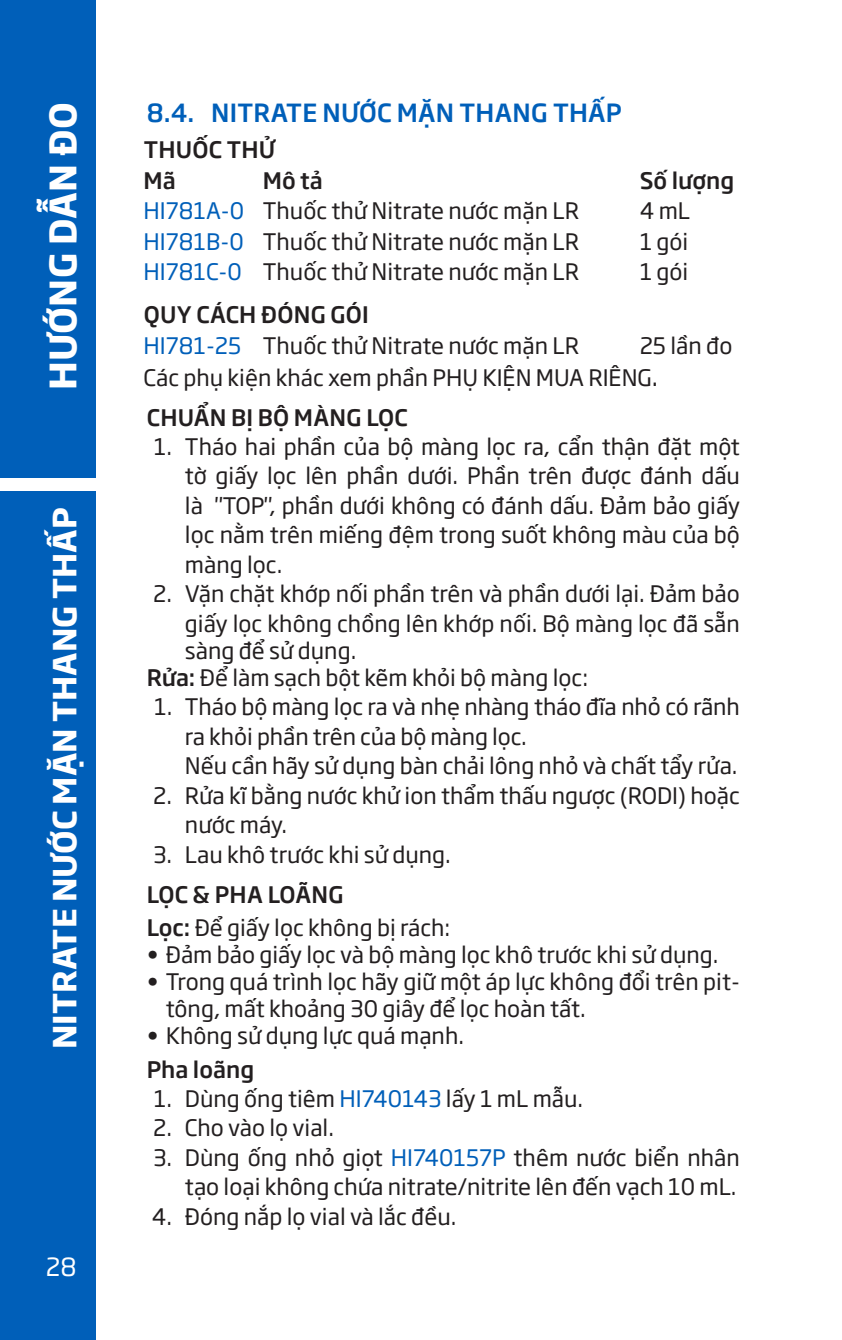
<style>
.page{position:relative;width:842px;height:1340px;background:#fff}
.page>*{position:absolute;margin:0;border:0;box-sizing:border-box;transform-origin:0 0}
.t1{font:700 36px "SVN Soho Gothic";letter-spacing:.005em;color:#fff}
.t2{font:700 31.5px "SVN Soho Gothic";color:#fff}
.t3{font:500 24.75px "SVN Soho Gothic";letter-spacing:.015em;color:#005fb9}
.t4{font:24.75px "SVN Soho Gothic";color:#fff}
.LST_0-Number{font:22.5px/29.5px "SVN Soho Gothic";color:#231f20}
.Body_Text{font:22.5px "SVN Soho Gothic";color:#231f20}
.Body_H2{font:22.5px "SVN Soho Gothic";color:#231f20}
.TBL_Header{font:500 22.5px "SVN Soho Gothic";letter-spacing:.01em;color:#231f20}
.Body_Text-2{font:22.5px "SVN Soho Gothic";color:#005fb9}
.Body_H1{font:500 22.5px "SVN Soho Gothic";letter-spacing:.005em;color:#231f20}
.Body_H2-2{font:500 22.5px "SVN Soho Gothic";color:#231f20}
.s1{font-size:24.75px}
.s2{font-weight:500}
.s3{color:#005fb9}
</style>
<div class="page">
<div style="left:0;top:0;width:96px;height:1339px;background:#005fb9"></div>
<div style="left:0;top:478px;width:96px;height:13px;background:#fff"></div>
<h1 class="t1" style="left:35px;top:390px;width:289px;rotate:-90deg">HƯỚNG DẪN ĐO</h1>
<h2 class="t2" style="left:40px;top:1048px;width:543px;rotate:-90deg">NITRATE NƯỚC MẶN THANG THẤP</h2>
<p class="t4" style="left:46px;top:1247px;width:32px">28</p>
<p class="t3" style="left:147px;top:93px;width:476px">8.4. NITRATE NƯỚC MẶN THANG THẤP</p>
<p class="TBL_Header" style="left:144px;top:132px;width:133px">THUỐC THỬ</p>
<p class="TBL_Header" style="left:144px;top:163px;width:34px">Mã</p>
<p class="TBL_Header" style="left:263px;top:163px;width:61px">Mô tả</p>
<p class="TBL_Header" style="left:640px;top:163px;width:96px">Số lượng</p>
<p class="Body_Text-2" style="left:144px;top:193px;width:102px">HI781A-0</p>
<p class="Body_Text" style="left:263px;top:193px;width:318px">Thuốc thử Nitrate nước mặn LR</p>
<p class="Body_Text" style="left:640px;top:193px;width:52px">4 mL</p>
<p class="Body_Text-2" style="left:144px;top:224px;width:102px">HI781B-0</p>
<p class="Body_Text" style="left:263px;top:224px;width:318px">Thuốc thử Nitrate nước mặn LR</p>
<p class="Body_Text" style="left:640px;top:224px;width:50px">1 gói</p>
<p class="Body_Text-2" style="left:144px;top:254px;width:100px">HI781C-0</p>
<p class="Body_Text" style="left:263px;top:254px;width:318px">Thuốc thử Nitrate nước mặn LR</p>
<p class="Body_Text" style="left:640px;top:254px;width:50px">1 gói</p>
<p class="TBL_Header" style="left:144px;top:297px;width:227px">QUY CÁCH ĐÓNG GÓI</p>
<p class="Body_Text-2" style="left:144px;top:328px;width:99px">HI781‑25</p>
<p class="Body_Text" style="left:263px;top:328px;width:318px">Thuốc thử Nitrate nước mặn LR</p>
<p class="Body_Text" style="left:640px;top:328px;width:94px">25 lần đo</p>
<p class="Body_Text" style="left:144px;top:360px;width:516px">Các phụ kiện khác xem phần PHỤ KIỆN MUA RIÊNG<span class="s1">.</span></p>
<p class="Body_H1" style="left:147px;top:399px;width:262px">CHUẨN BỊ BỘ MÀNG LỌC</p>
<p class="LST_0-Number" style="left:185px;top:431px;width:556px;text-align:justify;text-indent:-31px">1. Tháo hai phần của bộ màng lọc ra, cẩn thận đặt một tờ giấy lọc lên phần dưới. Phần trên được đánh dấu là "TOP", phần dưới không có đánh dấu. Đảm bảo giấy lọc nằm trên miếng đệm trong suốt không màu của bộ màng lọc.</p>
<p class="LST_0-Number" style="left:153px;top:578px;width:588px;text-align:right">2. Vặn chặt khớp nối phần trên và phần dưới lại. Đảm bảo giấy lọc không chồng lên khớp nối. Bộ màng lọc đã sẵn</p>
<p class="LST_0-Number" style="left:185px;top:634px;width:173px">sàng để sử dụng.</p>
<p class="Body_H2" style="left:147px;top:660px;width:443px"><span class="s2">Rửa:</span> Để làm sạch bột kẽm khỏi bộ màng lọc:</p>
<p class="LST_0-Number" style="left:185px;top:691px;width:556px;text-indent:-31px">1. Tháo bộ màng lọc ra và nhẹ nhàng tháo đĩa nhỏ có rãnh ra khỏi phần trên của bộ màng lọc.</p>
<p class="LST_0-Number" style="left:185px;top:750px;width:554px">Nếu cần hãy sử dụng bàn chải lông nhỏ và chất tẩy rửa.</p>
<p class="LST_0-Number" style="left:185px;top:779px;width:556px;text-indent:-32px">2. Rửa kĩ bằng nước khử ion thẩm thấu ngược (RODI) hoặc nước máy.</p>
<p class="LST_0-Number" style="left:153px;top:838px;width:299px">3. Lau khô trước khi sử dụng.</p>
<p class="Body_H1" style="left:147px;top:876px;width:198px">LỌC &amp; PHA LOÃNG</p>
<p class="Body_H2" style="left:147px;top:910px;width:305px"><span class="s2">Lọc:</span> Để giấy lọc không bị rách:</p>
<p class="LST_0-Number" style="left:147px;top:938px;width:573px">• Đảm bảo giấy lọc và bộ màng lọc khô trước khi sử dụng.</p>
<p class="LST_0-Number" style="left:166px;top:967px;width:576px;line-height:27px;text-indent:-19px">• Trong quá trình lọc hãy giữ một áp lực không đổi trên pit&shy;tông, mất khoảng 30 giây để lọc hoàn tất.</p>
<p class="LST_0-Number" style="left:147px;top:1019px;width:319px">• Không sử dụng lực quá mạnh.</p>
<p class="Body_H2-2" style="left:147px;top:1051px;width:109px">Pha loãng</p>
<p class="LST_0-Number" style="left:154px;top:1082px;width:431px">1. Dùng ống tiêm <span class="s3">HI740143</span> lấy 1 mL mẫu.</p>
<p class="LST_0-Number" style="left:153px;top:1112px;width:182px">2. Cho vào lọ vial.</p>
<p class="LST_0-Number" style="left:153px;top:1141px;width:588px;text-align:right">3. Dùng ống nhỏ giọt <span class="s3">HI740157P</span> thêm nước biển nhân tạo loại không chứa nitrate/nitrite lên đến vạch 10 mL.</p>
<p class="LST_0-Number" style="left:152px;top:1200px;width:306px">4. Đóng nắp lọ vial và lắc đều.</p>
</div>
